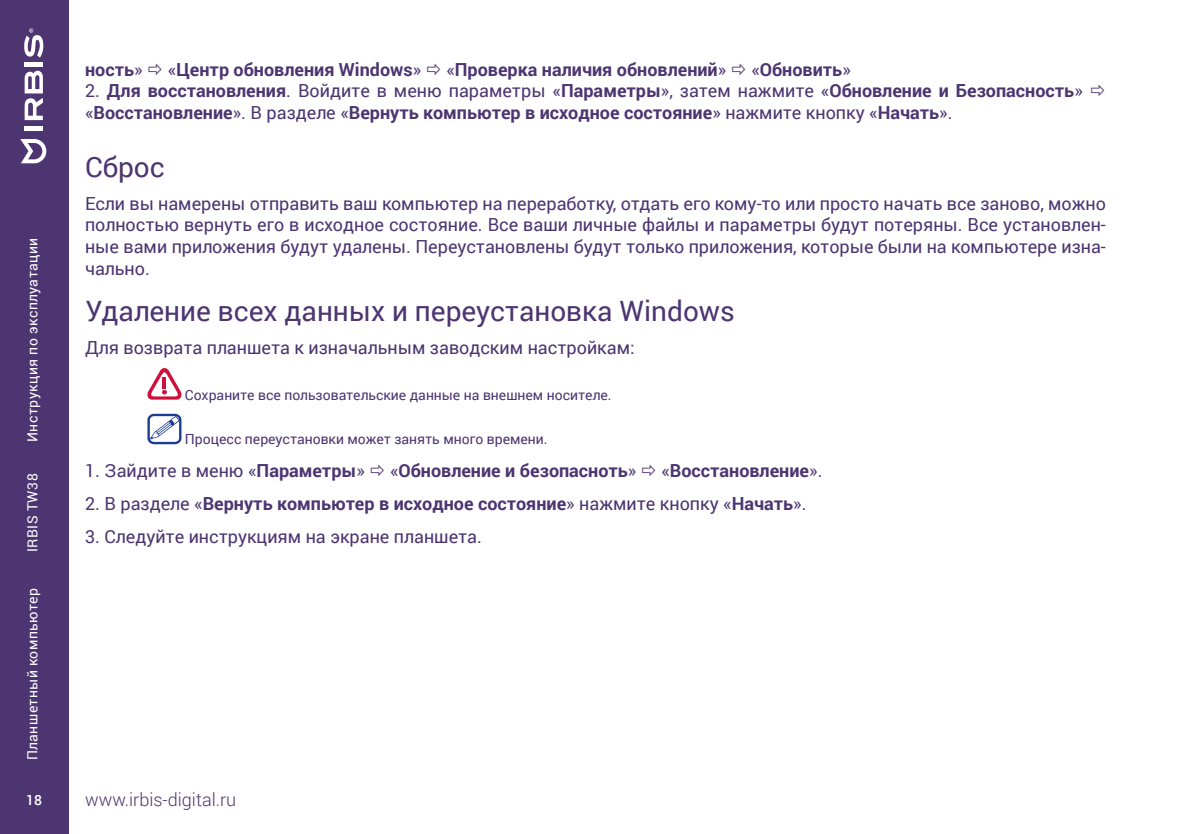
<style>
.page{position:relative;width:1191px;height:834px;background:#fff}
.page>*{position:absolute;margin:0;border:0;box-sizing:border-box;transform-origin:0 0}
.t1{font:28px "Roboto";color:#4c3571}
.t2{font:18px/21.6px "Roboto";color:#4c3571;text-align:justify}
.t3{font:700 18px/21.6px "Roboto";color:#4c3571}
.t4{font:300 18px "Roboto";color:#4c3571}
.t5{font:14px "Roboto";color:#4c3571}
.t6{font:14px "Roboto";letter-spacing:.03em;color:#fff}
.t7{font:500 14px "Roboto";color:#fff}
.s1{font-weight:400}
.s2{font-weight:700}
</style>
<div class="page">
<div style="left:0;top:0;width:68px;height:833px;background:#4c3571"></div>
<svg style="left:20px;top:139px;width:26px;height:24px"></svg>
<svg style="left:25px;top:70px;width:18px;height:50px"></svg>
<hr style="left:25px;top:126px;width:18px;height:4px;background:#fff">
<hr style="left:25px;top:62px;width:18px;height:4px;background:#fff">
<svg style="left:24px;top:28px;width:20px;height:30px"></svg>
<svg style="left:147px;top:368px;width:34px;height:31px"></svg>
<svg style="left:147px;top:413px;width:34px;height:31px"></svg>
<p class="t6" style="left:23px;top:442px;width:205px;rotate:-90deg">Инструкция по эксплуатации</p>
<p class="t6" style="left:23px;top:552px;width:80px;rotate:-90deg">IRBIS TW38</p>
<p class="t6" style="left:23px;top:760px;width:174px;rotate:-90deg">Планшетный компьютер</p>
<p class="t3" style="left:85px;top:58px;width:59px">ность<span class="s1">»</span></p>
<p class="t3" style="left:168px;top:58px;width:255px"><span class="s1">«</span>Центр обновления Windows<span class="s1">»</span></p>
<p class="t3" style="left:446px;top:58px;width:281px"><span class="s1">«</span>Проверка наличия обновлений<span class="s1">»</span></p>
<p class="t3" style="left:751px;top:58px;width:101px"><span class="s1">«</span>Обновить<span class="s1">»</span></p>
<p class="t3" style="left:85px;top:79px;width:999px"><span class="s1">2.</span> Для восстановления<span class="s1">. Войдите в меню параметры «</span>Параметры<span class="s1">», затем нажмите «</span>Обновление и Безопасность<span class="s1">» «</span>Восстановление<span class="s1">». В разделе «</span>Вернуть компьютер в исходное состояние<span class="s1">» нажмите кнопку «</span>Начать<span class="s1">».</span></p>
<h1 class="t1" style="left:85px;top:147px;width:81px">Сброс</h1>
<p class="t2" style="left:85px;top:192px;width:1022px">Если вы намерены отправить ваш компьютер на переработку, отдать его кому-то или просто начать все заново, можно полностью вернуть его в исходное состояние. Все ваши личные файлы и параметры будут потеряны. Все установлен&shy;ные вами приложения будут удалены. Переустановлены будут только приложения, которые были на компьютере изна&shy;чально.</p>
<h1 class="t1" style="left:85px;top:291px;width:651px">Удаление всех данных и переустановка Windows</h1>
<p class="t2" style="left:85px;top:336px;width:551px">Для возврата планшета к изначальным заводским настройкам:</p>
<p class="t5" style="left:185px;top:385px;width:428px">Сохраните все пользовательские данные на внешнем носителе.</p>
<p class="t5" style="left:185px;top:429px;width:364px">Процесс переустановки может занять много времени.</p>
<p class="t2" style="left:85px;top:459px;width:281px">1. Зайдите в меню «<span class="s2">Параметры</span>»</p>
<p class="t3" style="left:390px;top:459px;width:248px"><span class="s1">«</span>Обновление и безопасноть<span class="s1">»</span></p>
<p class="t3" style="left:661px;top:459px;width:162px"><span class="s1">«</span>Восстановление<span class="s1">».</span></p>
<p class="t3" style="left:85px;top:492px;width:723px"><span class="s1">2. В разделе «</span>Вернуть компьютер в исходное состояние<span class="s1">» нажмите кнопку «</span>Начать<span class="s1">».</span></p>
<p class="t2" style="left:85px;top:525px;width:398px">3. Следуйте инструкциям на экране планшета.</p>
<p class="t7" style="left:26px;top:790px;width:17px">18</p>
<p class="t4" style="left:85px;top:786px;width:153px">www.irbis-digital.ru</p>
</div>
